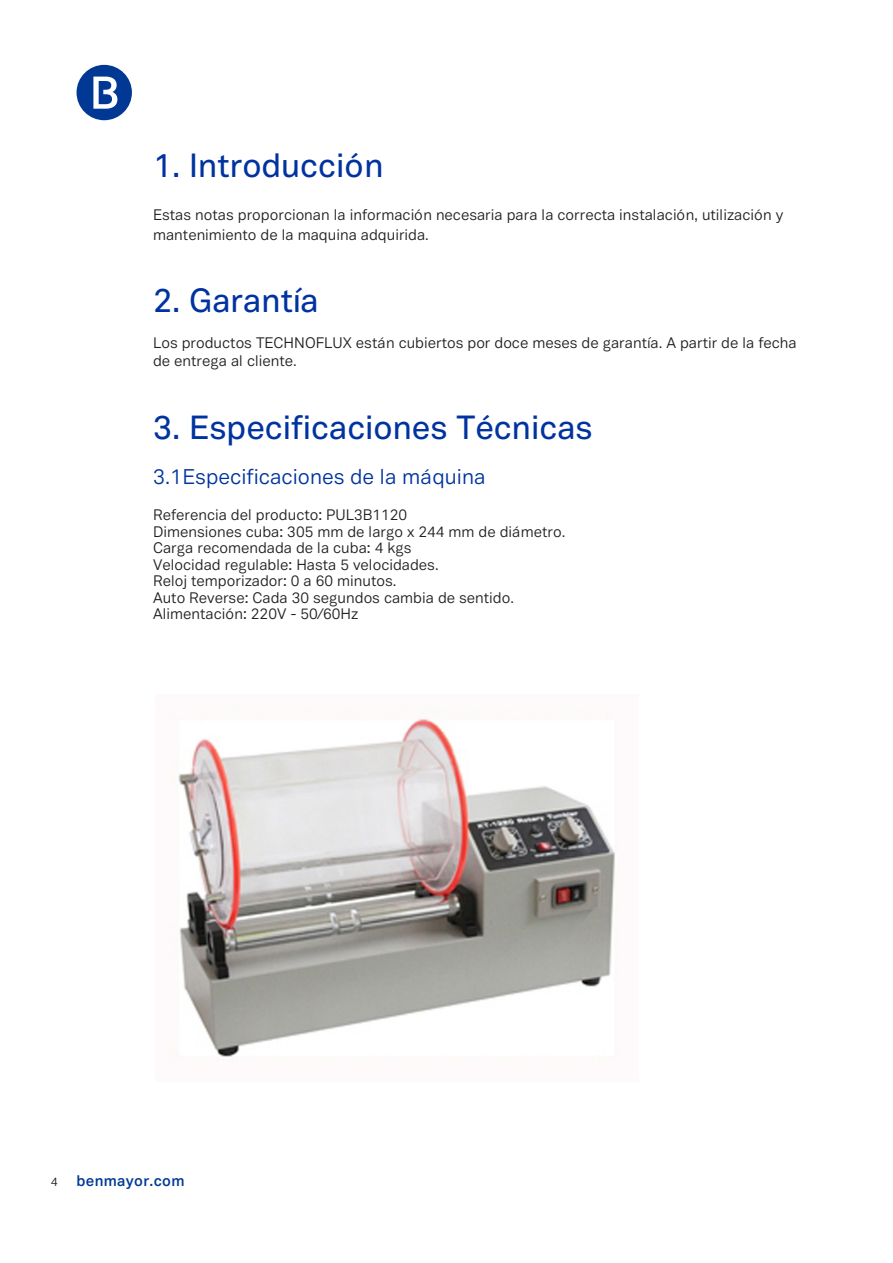
<style>
.page{position:relative;width:893px;height:1263px;background:#fff}
.page>*{position:absolute;margin:0;border:0;box-sizing:border-box;transform-origin:0 0}
.t1{font:500 33px "Vaud Display";color:#0033a0}
.t2{font:21px "Vaud Display";color:#0033a0}
.t3{font:15px/19.8px "Vaud";color:#231f20}
.t4{font:600 15px "Vaud";letter-spacing:.02em;color:#003894}
.t5{font:12px "Vaud";color:#231f20}
</style>
<div class="page">
<svg style="left:77px;top:65px;width:55px;height:55px"></svg>
<img style="left:178px;top:718px;width:439px;height:339px">
<p class="t1" style="left:153px;top:145px;width:232px">1. Introducción</p>
<p class="t3" style="left:153px;top:205px;width:632px">Estas notas proporcionan la información necesaria para la correcta instalación, utilización y mantenimiento de la maquina adquirida.</p>
<p class="t1" style="left:153px;top:281px;width:167px">2. Garantía</p>
<p class="t3" style="left:153px;top:334px;width:645px;line-height:18px">Los productos TECHNOFLUX están cubiertos por doce meses de garantía. A partir de la fecha de entrega al cliente.</p>
<p class="t1" style="left:153px;top:408px;width:441px">3. Especificaciones Técnicas</p>
<p class="t2" style="left:153px;top:464px;width:334px">3.1Especificaciones de la máquina</p>
<p class="t3" style="left:153px;top:505px;width:256px">Referencia del producto: PUL3B1120</p>
<p class="t3" style="left:153px;top:521px;width:414px">Dimensiones cuba: 305 mm de largo x 244 mm de diámetro.</p>
<p class="t3" style="left:153px;top:538px;width:260px">Carga recomendada de la cuba: 4 kgs</p>
<p class="t3" style="left:153px;top:554px;width:287px">Velocidad regulable: Hasta 5 velocidades.</p>
<p class="t3" style="left:153px;top:571px;width:245px">Reloj temporizador: 0 a 60 minutos.</p>
<p class="t3" style="left:153px;top:587px;width:362px">Auto Reverse: Cada 30 segundos cambia de sentido.</p>
<p class="t3" style="left:153px;top:604px;width:207px">Alimentación: 220V - 50/60Hz</p>
<p class="t5" style="left:51px;top:1175px;width:8px">4</p>
<p class="t4" style="left:77px;top:1172px;width:109px">benmayor.com</p>
</div>
